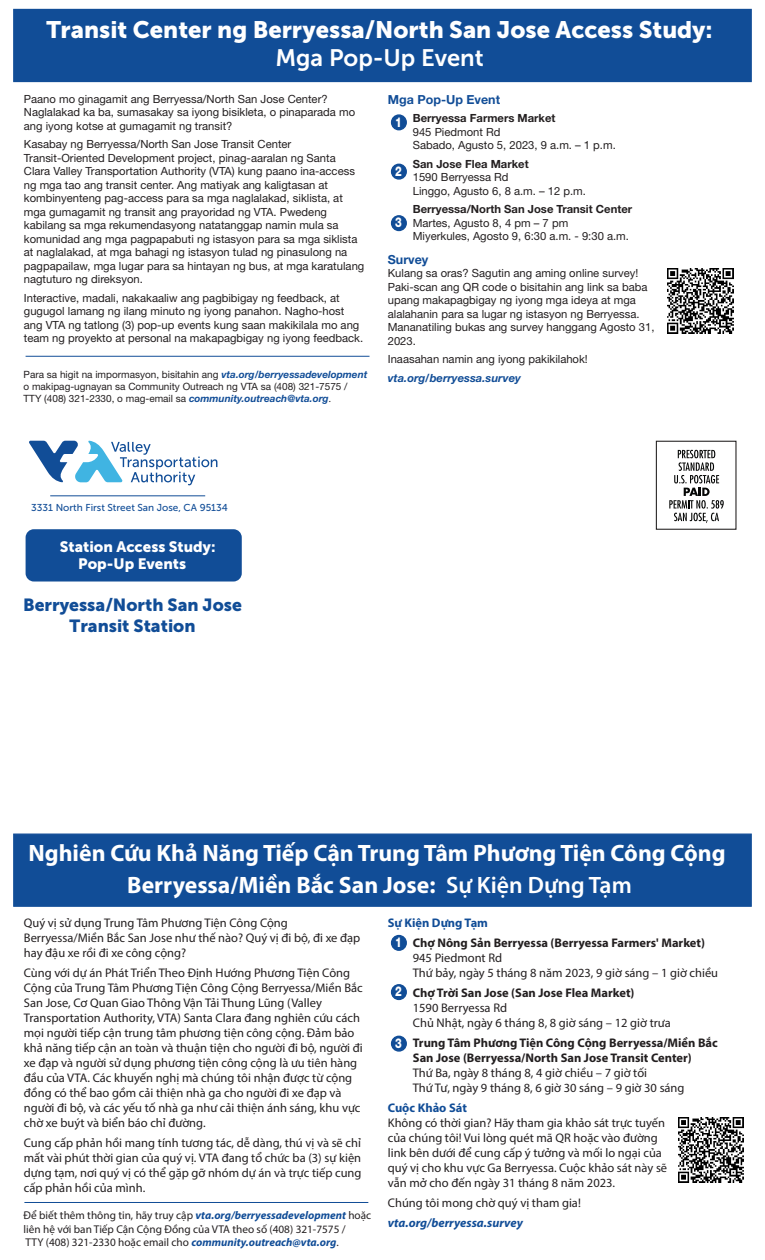
<style>
.page{position:relative;width:765px;height:1260px;background:#fff}
.page>*{position:absolute;margin:0;border:0;box-sizing:border-box;transform-origin:0 0}
.t1{font:700 23.75px/31.5px "Myriad Pro";color:#fff;text-align:center}
.t2{font:23.75px "Museo Sans 900";color:#fff}
.t3{font:23.75px "Museo Sans 700";color:#fff}
.t4{font:17.5px/21px "Museo Sans 900";color:#114d97;text-align:center}
.t5{font:15px/17.8px "Museo Sans 900";color:#fff}
.t6{font:800 13.5px "Helvetica Neue LT Std";color:#fff;scale:.78 1}
.t7{font:12.5px/15px "Myriad Pro";color:#231f20}
.t8{font:700 12.5px/15px "Myriad Pro";color:#231f20}
.t9{font:700 12.5px "Myriad Pro";color:#114d97}
.t10{font:italic 700 12.5px "Myriad Pro";color:#114d97}
.t11{font:700 12.5px "Helvetica Neue LT Std";color:#114d97}
.t12{font:11.25px/13.5px "Helvetica Neue LT Std";color:#231f20}
.t13{font:11.25px/13.5px "Myriad Pro";color:#231f20}
.t14{font:700 11.25px "Helvetica Neue LT Std";color:#231f20}
.t15{font:italic 700 11.25px "Helvetica Neue LT Std";color:#114d97}
.t16{font:10px/12px "Helvetica Neue LT Std";color:#231f20}
.t17{font:10px "Museo Sans 500";color:#114d97}
.s1{font-weight:700;font-style:italic;color:#114d97}
.s2{font-family:"Myriad Pro"}
.s3{font-weight:600}
</style>
<div class="page">
<div style="left:26px;top:529px;width:216px;height:53px;background:#114d97;border-radius:8px"></div>
<div style="left:656px;top:441px;width:81px;height:89px;border:1px solid #211e1e"></div>
<svg style="left:669px;top:450px;width:55px;height:73px"></svg>
<svg style="left:29px;top:441px;width:188px;height:44px"></svg>
<hr style="left:50px;top:496px;width:155px;height:1px;background:#114d97">
<div style="left:13px;top:834px;width:739px;height:73px;background:#114d97;border:1px solid #114d97"></div>
<div style="left:392px;top:936px;width:14px;height:14px;background:#114d97;border-radius:50%"></div>
<div style="left:391px;top:935px;width:16px;height:16px;border:1px solid #114d97;border-radius:50%"></div>
<div style="left:392px;top:1036px;width:14px;height:15px;background:#114d97;border-radius:50%"></div>
<div style="left:391px;top:1036px;width:16px;height:16px;border:1px solid #114d97;border-radius:50%"></div>
<div style="left:392px;top:985px;width:14px;height:14px;background:#114d97;border-radius:50%"></div>
<div style="left:391px;top:984px;width:16px;height:16px;border:1px solid #114d97;border-radius:50%"></div>
<img style="left:678px;top:1117px;width:66px;height:65px">
<div style="left:13px;top:9px;width:739px;height:73px;background:#114d97"></div>
<div style="left:392px;top:115px;width:14px;height:15px;background:#114d97;border-radius:50%"></div>
<div style="left:391px;top:114px;width:16px;height:16px;border:1px solid #114d97;border-radius:50%"></div>
<div style="left:392px;top:216px;width:14px;height:14px;background:#114d97;border-radius:50%"></div>
<div style="left:391px;top:215px;width:16px;height:16px;border:1px solid #114d97;border-radius:50%"></div>
<div style="left:392px;top:164px;width:14px;height:15px;background:#114d97;border-radius:50%"></div>
<div style="left:391px;top:164px;width:16px;height:16px;border:1px solid #114d97;border-radius:50%"></div>
<img style="left:668px;top:268px;width:65px;height:66px">
<hr style="left:26px;top:356px;width:344px;height:1px;background:#114d97">
<hr style="left:24px;top:1202px;width:344px;height:1px;background:#114d97">
<h1 class="t2" style="left:47px;top:16px;width:668px">Transit Center ng Berryessa/North San Jose Access Study:</h1>
<h1 class="t3" style="left:275px;top:45px;width:210px">Mga Pop-Up Event</h1>
<p class="t12" style="left:24px;top:92px;width:333px">Paano mo ginagamit ang Berryessa/North San Jose Center?<br>Naglalakad ka ba, sumasakay sa iyong bisikleta, o pinaparada mo ang iyong kotse at gumagamit ng transit?</p>
<p class="t12" style="left:24px;top:137px;width:342px">Kasabay ng Berryessa/North San Jose Transit Center Transit-Oriented Development project, pinag-aaralan ng Santa Clara Valley Transportation Authority (VTA) kung paano ina-access ng mga tao ang transit center. Ang matiyak ang kaligtasan at kombinyenteng pag-access para sa mga naglalakad, siklista, at mga gumagamit ng transit ang prayoridad ng VTA. Pwedeng kabilang sa mga rekumendasyong natatanggap namin mula sa komunidad ang mga pagpapabuti ng istasyon para sa mga siklista at naglalakad, at mga bahagi ng istasyon tulad ng pinasulong na pagpapailaw, mga lugar para sa hintayan ng bus, at mga karatulang nagtuturo ng direksyon.</p>
<p class="t12" style="left:24px;top:291px;width:341px">Interactive, madali, nakakaaliw ang pagbibigay ng feedback, at gugugol lamang ng ilang minuto ng iyong panahon. Nagho-host ang VTA ng tatlong (3) pop-up events kung saan makikilala mo ang team ng proyekto at personal na makapagbigay ng iyong feedback.</p>
<p class="t11" style="left:388px;top:91px;width:114px">Mga Pop-Up Event</p>
<p class="t14" style="left:413px;top:111px;width:144px">Berryessa Farmers Market</p>
<p class="t12" style="left:413px;top:125px;width:205px">945 Piedmont Rd<br>Sabado, Agusto 5, 2023, 9 a.m. – 1 p.m.</p>
<p class="t14" style="left:413px;top:157px;width:117px">San Jose Flea Market</p>
<p class="t12" style="left:413px;top:170px;width:175px">1590 Berryessa Rd<br>Linggo, Agusto 6, 8 a.m. – 12 p.m.</p>
<p class="t14" style="left:413px;top:202px;width:221px">Berryessa/North San Jose Transit Center</p>
<p class="t12" style="left:413px;top:216px;width:218px">Martes, Agusto 8, 4 pm – 7 pm<br>Miyerkules, Agosto 9, 6:30 a.m. - 9:30 a.m.</p>
<p class="t11" style="left:388px;top:252px;width:42px">Survey</p>
<p class="t12" style="left:388px;top:266px;width:268px">Kulang sa oras? Sagutin ang aming online survey!<br>Paki-scan ang QR code o bisitahin ang link sa baba upang makapagbigay ng iyong mga ideya at mga alalahanin para sa lugar ng istasyon ng Berryessa.<br>Mananatiling bukas ang survey hanggang Agosto 31, 2023.</p>
<p class="t12" style="left:388px;top:352px;width:202px">Inaasahan namin ang iyong pakikilahok!</p>
<p class="t15" style="left:388px;top:371px;width:135px">vta.org/berryessa.survey</p>
<p class="t6" style="left:395px;top:114px;width:10px">1</p>
<p class="t6" style="left:395px;top:163px;width:10px">2</p>
<p class="t6" style="left:395px;top:215px;width:10px">3</p>
<p class="t16" style="left:24px;top:369px;width:345px">Para sa higit na impormasyon, bisitahin ang <span class="s1">vta.org/berryessadevelopment </span>o makipag-ugnayan sa Community Outreach ng VTA sa (408) 321-7575 /<br>TTY (408) 321-2330, o mag-email sa <span class="s1">community.outreach@vta.org</span><span class="s2">.</span></p>
<p class="t17" style="left:31px;top:502px;width:198px">3331 North First Street San Jose, CA 95134</p>
<h3 class="t5" style="left:78px;top:537px;width:139px;text-indent:-18px">Station Access Study:<br>Pop-Up Events</h3>
<h2 class="t4" style="left:23px;top:595px;width:220px">Berryessa/North San Jose<br>Transit Station</h2>
<h1 class="t1" style="left:28px;top:837px;width:699px">Nghiên Cứu Khả Năng Tiếp Cận Trung Tâm Phương Tiện Công Cộng<br>Berryessa/Miền Bắc San Jose: <span class="s3">Sự Kiện Dựng Tạm</span></h1>
<p class="t7" style="left:24px;top:915px;width:338px">Quý vị sử dụng Trung Tâm Phương Tiện Công Cộng<br>Berryessa/Miền Bắc San Jose như thế nào? Quý vị đi bộ, đi xe đạp hay đậu xe rồi đi xe công cộng?</p>
<p class="t7" style="left:24px;top:965px;width:340px">Cùng với dự án Phát Triển Theo Định Hướng Phương Tiện Công Cộng của Trung Tâm Phương Tiện Công Cộng Berryessa/Miền Bắc San Jose, Cơ Quan Giao Thông Vận Tải Thung Lũng (Valley Transportation Authority, VTA) Santa Clara đang nghiên cứu cách mọi người tiếp cận trung tâm phương tiện công cộng. Đảm bảo khả năng tiếp cận an toàn và thuận tiện cho người đi bộ, người đi xe đạp và người sử dụng phương tiện công cộng là ưu tiên hàng đầu của VTA. Các khuyến nghị mà chúng tôi nhận được từ cộng đồng có thể bao gồm cải thiện nhà ga cho người đi xe đạp và người đi bộ, và các yếu tố nhà ga như cải thiện ánh sáng, khu vực chờ xe buýt và biển báo chỉ đường.</p>
<p class="t7" style="left:24px;top:1135px;width:339px;text-align:justify">Cung cấp phản hồi mang tính tương tác, dễ dàng, thú vị và sẽ chỉ mất vài phút thời gian của quý vị. VTA đang tổ chức ba (3) sự kiện dựng tạm, nơi quý vị có thể gặp gỡ nhóm dự án và trực tiếp cung cấp phản hồi của mình.</p>
<p class="t9" style="left:388px;top:914px;width:102px">Sự Kiện Dựng Tạm</p>
<p class="t8" style="left:413px;top:935px;width:294px">Chợ Nông Sản Berryessa (Berryessa Farmers' Market)</p>
<p class="t7" style="left:413px;top:950px;width:307px">945 Piedmont Rd<br>Thứ bảy, ngày 5 tháng 8 năm 2023, 9 giờ sáng – 1 giờ chiều</p>
<p class="t8" style="left:413px;top:985px;width:223px">Chợ Trời San Jose (San Jose Flea Market)</p>
<p class="t7" style="left:413px;top:1000px;width:260px">1590 Berryessa Rd<br>Chủ Nhật, ngày 6 tháng 8, 8 giờ sáng – 12 giờ trưa</p>
<p class="t8" style="left:413px;top:1035px;width:307px">Trung Tâm Phương Tiện Công Cộng Berryessa/Miền Bắc<br>San Jose (Berryessa/North San Jose Transit Center)</p>
<p class="t7" style="left:413px;top:1065px;width:273px">Thứ Ba, ngày 8 tháng 8, 4 giờ chiều – 7 giờ tối<br>Thứ Tư, ngày 9 tháng 8, 6 giờ 30 sáng – 9 giờ 30 sáng</p>
<p class="t9" style="left:388px;top:1099px;width:81px">Cuộc Khảo Sát</p>
<p class="t7" style="left:388px;top:1115px;width:281px">Không có thời gian? Hãy tham gia khảo sát trực tuyến của chúng tôi! Vui lòng quét mã QR hoặc vào đường link bên dưới để cung cấp ý tưởng và mối lo ngại của quý vị cho khu vực Ga Berryessa. Cuộc khảo sát này sẽ vẫn mở cho đến ngày 31 tháng 8 năm 2023.</p>
<p class="t7" style="left:388px;top:1195px;width:195px">Chúng tôi mong chờ quý vị tham gia!</p>
<p class="t10" style="left:388px;top:1214px;width:137px">vta.org/berryessa.survey</p>
<p class="t6" style="left:395px;top:934px;width:10px">1</p>
<p class="t6" style="left:395px;top:984px;width:10px">2</p>
<p class="t6" style="left:395px;top:1035px;width:10px">3</p>
<p class="t13" style="left:24px;top:1209px;width:349px">Để biết thêm thông tin, hãy truy cập <span class="s1">vta.org/berryessadevelopment</span> hoặc liên hệ với ban Tiếp Cận Cộng Đồng của VTA theo số (408) 321-7575 /<br>TTY (408) 321-2330 hoặc email cho <span class="s1">community.outreach@vta.org</span>.</p>
</div>
